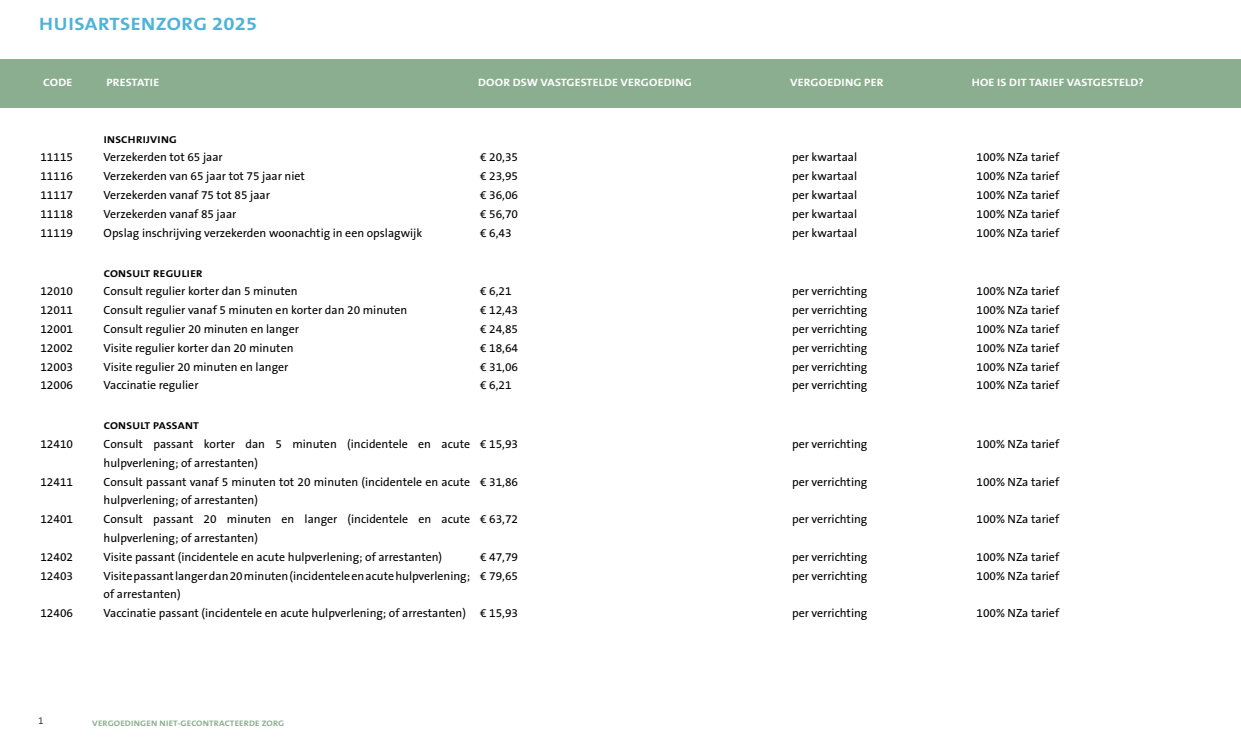
<style>
.page{position:relative;width:1241px;height:745px;background:#fff}
.page>*{position:absolute;margin:0;border:0;box-sizing:border-box;transform-origin:0 0}
.t1{font:700 18px "The Sans B W7";letter-spacing:.02em;color:#4fb3d7;scale:1.13 1}
._01_-_PLAT_TABEL{font:11.88px/18.8px "The Sans B W5 Plain";color:#000}
.t2{font:700 10.75px "The Sans B W7";letter-spacing:.015em;color:#fff;scale:1.11 1}
._01_-_SUBKOP{font:700 10px "The Sans B W7";letter-spacing:.025em;color:#000;scale:1.12 1}
.t3{font:300 10px "The Sans B W3";color:#000}
.t4{font:700 8px "The Sans B W7";letter-spacing:.015em;color:#8cae90;scale:1.12 1}
</style>
<div class="page">
<div style="left:0;top:59px;width:1240px;height:49px;background:#8cae90"></div>
<h1 class="t1" style="left:39px;top:12px;width:194px">HUISARTSENZORG 2025</h1>
<p class="t2" style="left:43px;top:76px;width:28px">CODE</p>
<p class="t2" style="left:106px;top:76px;width:49px">PRESTATIE</p>
<p class="t2" style="left:478px;top:76px;width:194px">DOOR DSW VASTGESTELDE VERGOEDING</p>
<p class="t2" style="left:790px;top:76px;width:86px">VERGOEDING PER</p>
<p class="t2" style="left:971px;top:76px;width:156px">HOE IS DIT TARIEF VASTGESTELD?</p>
<p class="_01_-_SUBKOP" style="left:104px;top:133px;width:67px">INSCHRIJVING</p>
<p class="_01_-_PLAT_TABEL" style="left:40px;top:148px;width:34px">11115</p>
<p class="_01_-_PLAT_TABEL" style="left:104px;top:148px;width:121px">Verzekerden tot 65 jaar</p>
<p class="_01_-_PLAT_TABEL" style="left:480px;top:148px;width:39px">€ 20,35</p>
<p class="_01_-_PLAT_TABEL" style="left:792px;top:148px;width:67px">per kwartaal</p>
<p class="_01_-_PLAT_TABEL" style="left:976px;top:148px;width:84px">100% NZa tarief</p>
<p class="_01_-_PLAT_TABEL" style="left:40px;top:167px;width:34px">11116</p>
<p class="_01_-_PLAT_TABEL" style="left:104px;top:167px;width:203px">Verzekerden van 65 jaar tot 75 jaar niet</p>
<p class="_01_-_PLAT_TABEL" style="left:480px;top:167px;width:39px">€ 23,95</p>
<p class="_01_-_PLAT_TABEL" style="left:792px;top:167px;width:67px">per kwartaal</p>
<p class="_01_-_PLAT_TABEL" style="left:976px;top:167px;width:84px">100% NZa tarief</p>
<p class="_01_-_PLAT_TABEL" style="left:40px;top:186px;width:34px">11117</p>
<p class="_01_-_PLAT_TABEL" style="left:104px;top:186px;width:168px">Verzekerden vanaf 75 tot 85 jaar</p>
<p class="_01_-_PLAT_TABEL" style="left:480px;top:186px;width:39px">€ 36,06</p>
<p class="_01_-_PLAT_TABEL" style="left:792px;top:186px;width:67px">per kwartaal</p>
<p class="_01_-_PLAT_TABEL" style="left:976px;top:186px;width:84px">100% NZa tarief</p>
<p class="_01_-_PLAT_TABEL" style="left:40px;top:204px;width:34px">11118</p>
<p class="_01_-_PLAT_TABEL" style="left:104px;top:204px;width:134px">Verzekerden vanaf 85 jaar</p>
<p class="_01_-_PLAT_TABEL" style="left:480px;top:204px;width:39px">€ 56,70</p>
<p class="_01_-_PLAT_TABEL" style="left:792px;top:204px;width:67px">per kwartaal</p>
<p class="_01_-_PLAT_TABEL" style="left:976px;top:204px;width:84px">100% NZa tarief</p>
<p class="_01_-_PLAT_TABEL" style="left:40px;top:223px;width:34px">11119</p>
<p class="_01_-_PLAT_TABEL" style="left:104px;top:223px;width:320px">Opslag inschrijving verzekerden woonachtig in een opslagwijk</p>
<p class="_01_-_PLAT_TABEL" style="left:480px;top:223px;width:33px">€ 6,43</p>
<p class="_01_-_PLAT_TABEL" style="left:792px;top:223px;width:67px">per kwartaal</p>
<p class="_01_-_PLAT_TABEL" style="left:976px;top:223px;width:84px">100% NZa tarief</p>
<p class="_01_-_SUBKOP" style="left:104px;top:266px;width:90px">CONSULT REGULIER</p>
<p class="_01_-_PLAT_TABEL" style="left:40px;top:282px;width:34px">12010</p>
<p class="_01_-_PLAT_TABEL" style="left:104px;top:282px;width:195px">Consult regulier korter dan 5 minuten</p>
<p class="_01_-_PLAT_TABEL" style="left:480px;top:282px;width:33px">€ 6,21</p>
<p class="_01_-_PLAT_TABEL" style="left:792px;top:282px;width:77px">per verrichting</p>
<p class="_01_-_PLAT_TABEL" style="left:976px;top:282px;width:84px">100% NZa tarief</p>
<p class="_01_-_PLAT_TABEL" style="left:40px;top:301px;width:34px">12011</p>
<p class="_01_-_PLAT_TABEL" style="left:104px;top:301px;width:305px">Consult regulier vanaf 5 minuten en korter dan 20 minuten</p>
<p class="_01_-_PLAT_TABEL" style="left:480px;top:301px;width:39px">€ 12,43</p>
<p class="_01_-_PLAT_TABEL" style="left:792px;top:301px;width:77px">per verrichting</p>
<p class="_01_-_PLAT_TABEL" style="left:976px;top:301px;width:84px">100% NZa tarief</p>
<p class="_01_-_PLAT_TABEL" style="left:40px;top:319px;width:34px">12001</p>
<p class="_01_-_PLAT_TABEL" style="left:104px;top:319px;width:197px">Consult regulier 20 minuten en langer</p>
<p class="_01_-_PLAT_TABEL" style="left:480px;top:319px;width:39px">€ 24,85</p>
<p class="_01_-_PLAT_TABEL" style="left:792px;top:319px;width:77px">per verrichting</p>
<p class="_01_-_PLAT_TABEL" style="left:976px;top:319px;width:84px">100% NZa tarief</p>
<p class="_01_-_PLAT_TABEL" style="left:40px;top:338px;width:34px">12002</p>
<p class="_01_-_PLAT_TABEL" style="left:104px;top:338px;width:191px">Visite regulier korter dan 20 minuten</p>
<p class="_01_-_PLAT_TABEL" style="left:480px;top:338px;width:39px">€ 18,64</p>
<p class="_01_-_PLAT_TABEL" style="left:792px;top:338px;width:77px">per verrichting</p>
<p class="_01_-_PLAT_TABEL" style="left:976px;top:338px;width:84px">100% NZa tarief</p>
<p class="_01_-_PLAT_TABEL" style="left:40px;top:357px;width:34px">12003</p>
<p class="_01_-_PLAT_TABEL" style="left:104px;top:357px;width:186px">Visite regulier 20 minuten en langer</p>
<p class="_01_-_PLAT_TABEL" style="left:480px;top:357px;width:39px">€ 31,06</p>
<p class="_01_-_PLAT_TABEL" style="left:792px;top:357px;width:77px">per verrichting</p>
<p class="_01_-_PLAT_TABEL" style="left:976px;top:357px;width:84px">100% NZa tarief</p>
<p class="_01_-_PLAT_TABEL" style="left:40px;top:376px;width:34px">12006</p>
<p class="_01_-_PLAT_TABEL" style="left:104px;top:376px;width:96px">Vaccinatie regulier</p>
<p class="_01_-_PLAT_TABEL" style="left:480px;top:376px;width:33px">€ 6,21</p>
<p class="_01_-_PLAT_TABEL" style="left:792px;top:376px;width:77px">per verrichting</p>
<p class="_01_-_PLAT_TABEL" style="left:976px;top:376px;width:84px">100% NZa tarief</p>
<p class="_01_-_SUBKOP" style="left:104px;top:419px;width:86px">CONSULT PASSANT</p>
<p class="_01_-_PLAT_TABEL" style="left:40px;top:434px;width:34px">12410</p>
<p class="_01_-_PLAT_TABEL" style="left:104px;top:434px;width:368px">Consult passant korter dan 5 minuten (incidentele en acute hulpverlening; of arrestanten)</p>
<p class="_01_-_PLAT_TABEL" style="left:480px;top:434px;width:39px">€ 15,93</p>
<p class="_01_-_PLAT_TABEL" style="left:792px;top:434px;width:77px">per verrichting</p>
<p class="_01_-_PLAT_TABEL" style="left:976px;top:434px;width:84px">100% NZa tarief</p>
<p class="_01_-_PLAT_TABEL" style="left:40px;top:472px;width:34px">12411</p>
<p class="_01_-_PLAT_TABEL" style="left:104px;top:472px;width:368px">Consult passant vanaf 5 minuten tot 20 minuten (incidentele en acute hulpverlening; of arrestanten)</p>
<p class="_01_-_PLAT_TABEL" style="left:480px;top:472px;width:39px">€ 31,86</p>
<p class="_01_-_PLAT_TABEL" style="left:792px;top:472px;width:77px">per verrichting</p>
<p class="_01_-_PLAT_TABEL" style="left:976px;top:472px;width:84px">100% NZa tarief</p>
<p class="_01_-_PLAT_TABEL" style="left:40px;top:509px;width:34px">12401</p>
<p class="_01_-_PLAT_TABEL" style="left:104px;top:509px;width:368px">Consult passant 20 minuten en langer (incidentele en acute hulpverlening; of arrestanten)</p>
<p class="_01_-_PLAT_TABEL" style="left:480px;top:509px;width:39px">€ 63,72</p>
<p class="_01_-_PLAT_TABEL" style="left:792px;top:509px;width:77px">per verrichting</p>
<p class="_01_-_PLAT_TABEL" style="left:976px;top:509px;width:84px">100% NZa tarief</p>
<p class="_01_-_PLAT_TABEL" style="left:40px;top:547px;width:34px">12402</p>
<p class="_01_-_PLAT_TABEL" style="left:104px;top:547px;width:340px">Visite passant (incidentele en acute hulpverlening; of arrestanten)</p>
<p class="_01_-_PLAT_TABEL" style="left:480px;top:547px;width:39px">€ 47,79</p>
<p class="_01_-_PLAT_TABEL" style="left:792px;top:547px;width:77px">per verrichting</p>
<p class="_01_-_PLAT_TABEL" style="left:976px;top:547px;width:84px">100% NZa tarief</p>
<p class="_01_-_PLAT_TABEL" style="left:40px;top:566px;width:34px">12403</p>
<p class="_01_-_PLAT_TABEL" style="left:104px;top:566px;width:368px">Visite passant langer dan 20 minuten (incidentele en acute hulpverlening; of arrestanten)</p>
<p class="_01_-_PLAT_TABEL" style="left:480px;top:566px;width:39px">€ 79,65</p>
<p class="_01_-_PLAT_TABEL" style="left:792px;top:566px;width:77px">per verrichting</p>
<p class="_01_-_PLAT_TABEL" style="left:976px;top:566px;width:84px">100% NZa tarief</p>
<p class="_01_-_PLAT_TABEL" style="left:40px;top:603px;width:34px">12406</p>
<p class="_01_-_PLAT_TABEL" style="left:104px;top:603px;width:364px">Vaccinatie passant (incidentele en acute hulpverlening; of arrestanten)</p>
<p class="_01_-_PLAT_TABEL" style="left:480px;top:603px;width:39px">€ 15,93</p>
<p class="_01_-_PLAT_TABEL" style="left:792px;top:603px;width:77px">per verrichting</p>
<p class="_01_-_PLAT_TABEL" style="left:976px;top:603px;width:84px">100% NZa tarief</p>
<p class="t3" style="left:38px;top:714px;width:7px">1</p>
<p class="t4" style="left:92px;top:717px;width:173px">VERGOEDINGEN NIET-GECONTRACTEERDE ZORG</p>
</div>
